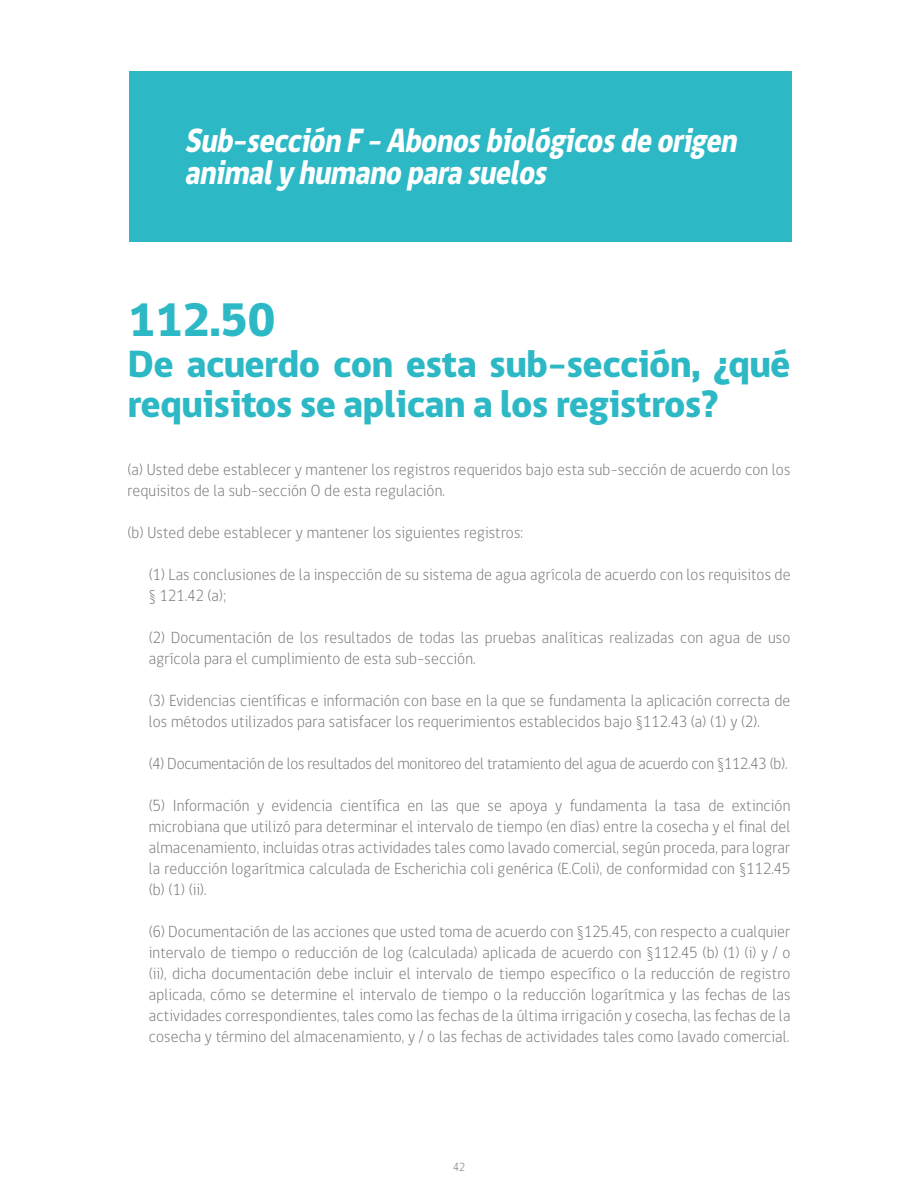
<style>
.page{position:relative;width:918px;height:1188px;background:#fff}
.page>*{position:absolute;margin:0;border:0;box-sizing:border-box;transform-origin:0 0}
.t1{font:800 48px "gob CL";color:#2db8c5}
.t2{font:800 39px/40.5px "gob CL";letter-spacing:-.02em;color:#2db8c5}
.t3{font:italic 800 34.5px/31.5px "gob CL";color:#fff;scale:.85 1}
.t4{font:300 16.5px/21px "gob CL";letter-spacing:.01em;color:#706f6f;scale:.95 1}
.t5{font:300 16.5px "gob CL";letter-spacing:-.01em;color:#706f6f;scale:.95 1}
.t6{font:300 12px "gob CL";color:#706f6f;scale:.95 1}
</style>
<div class="page">
<div style="left:129px;top:71px;width:663px;height:171px;background:#2db8c5"></div>
<h3 class="t3" style="left:184px;top:126px;width:661px">Sub-secciónF-Abonosbiológicosdeorigen animalyhumanoparasuelos</h3>
<h1 class="t1" style="left:128px;top:288px;width:150px">112.50</h1>
<h2 class="t2" style="left:128px;top:345px;width:664px">De acuerdo con esta sub-sección, ¿qué requisitos se aplican a los registros?</h2>
<p class="t4" style="left:128px;top:460px;width:699px">(a) Usted debe establecer y mantener los registros requeridos bajo esta sub-sección de acuerdo con los requisitos de la sub-sección O de esta regulación.</p>
<p class="t4" style="left:128px;top:523px;width:418px">(b) Usted debe establecer y mantener los siguientes registros:</p>
<p class="t4" style="left:149px;top:565px;width:677px">(1) Las conclusiones de la inspección de su sistema de agua agrícola de acuerdo con los requisitos de § 121.42 (a);</p>
<p class="t4" style="left:149px;top:628px;width:677px">(2) Documentación de los resultados de todas las pruebas analíticas realizadas con agua de uso agrícola para el cumplimiento de esta sub-sección.</p>
<p class="t4" style="left:149px;top:691px;width:677px">(3) Evidencias científicas e información con base en la que se fundamenta la aplicación correcta de los métodos utilizados para satisfacer los requerimientos establecidos bajo §112.43 (a) (1) y (2).</p>
<p class="t5" style="left:149px;top:753px;width:674px">(4) Documentación de los resultados del monitoreo del tratamiento del agua de acuerdo con §112.43 (b).</p>
<p class="t4" style="left:149px;top:796px;width:677px;text-align:justify">(5) Información y evidencia científica en las que se apoya y fundamenta la tasa de extinción microbiana que utilizó para determinar el intervalo de tiempo (en días) entre la cosecha y el final del almacenamiento, incluidas otras actividades tales como lavado comercial, según proceda, para lograr la reducción logarítmica calculada de Escherichia coli genérica (E.Coli), de conformidad con §112.45 (b) (1) (ii).</p>
<p class="t4" style="left:149px;top:922px;width:677px;text-align:justify">(6) Documentación de las acciones que usted toma de acuerdo con §125.45, con respecto a cualquier intervalo de tiempo o reducción de log (calculada) aplicada de acuerdo con §112.45 (b) (1) (i) y / o (ii), dicha documentación debe incluir el intervalo de tiempo específico o la reducción de registro aplicada, cómo se determine el intervalo de tiempo o la reducción logarítmica y las fechas de las actividades correspondientes, tales como las fechas de la última irrigación y cosecha, las fechas de la cosecha y término del almacenamiento, y / o las fechas de actividades tales como lavado comercial.</p>
<p class="t6" style="left:453px;top:1158px;width:14px">42</p>
</div>
